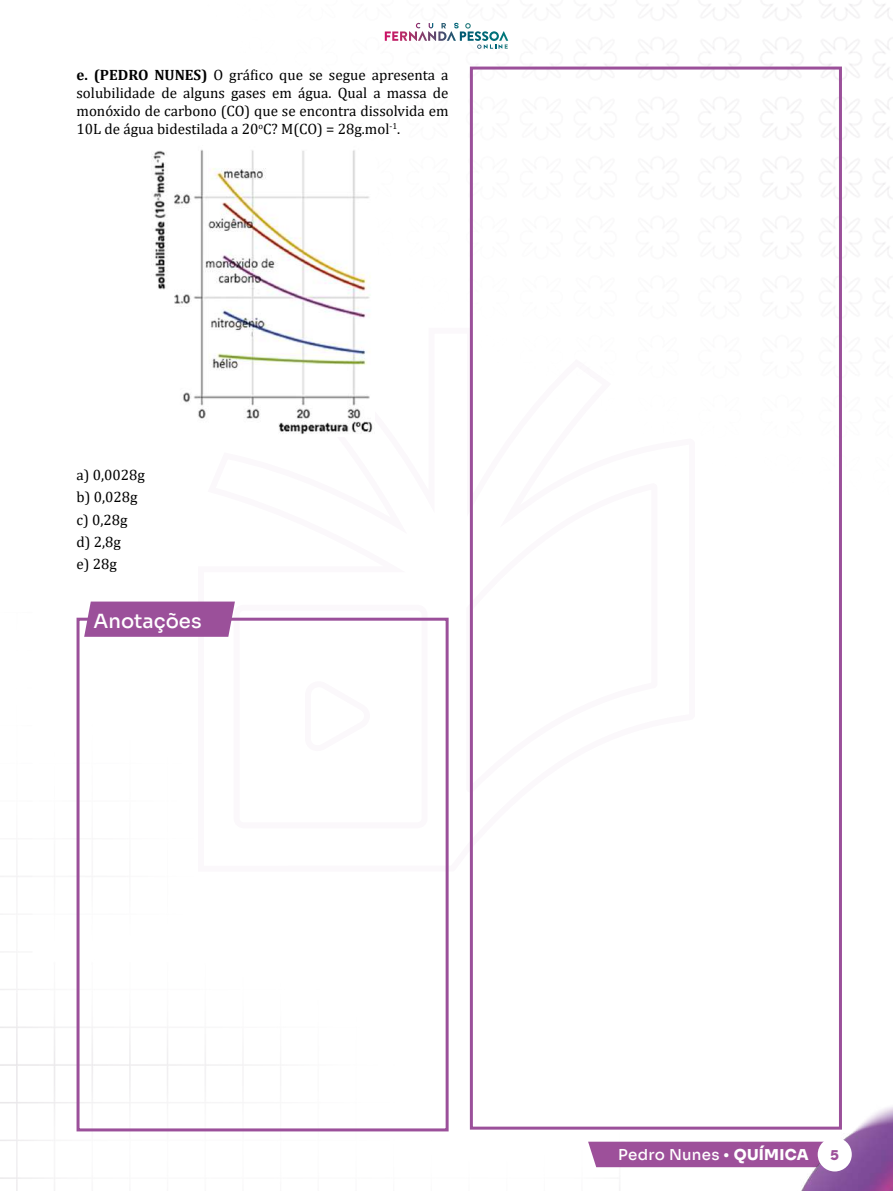
<style>
.page{position:relative;width:893px;height:1191px;background:#fff}
.page>*{position:absolute;margin:0;border:0;box-sizing:border-box;transform-origin:0 0}
.t1{font:500 19.5px "Sora";color:#fff}
.t2{font:15px/22.2px "Cambria";color:#000;text-align:justify}
.t3{font:500 15px "Sora";letter-spacing:.02em;color:#fff}
.t4{font:900 15px "Sofia Pro";color:#9d509a}
.s1{font-weight:700}
.s2{font-family:"Bagatela";font-weight:700}
.s3{font-weight:400}
</style>
<div class="page">
<img style="left:0;top:0;width:893px;height:1191px">
<svg style="left:195px;top:325px;width:505px;height:548px"></svg>
<svg style="left:409px;top:23px;width:99px;height:26px"></svg>
<div style="left:588px;top:1141px;width:174px;height:26px;background:#9d509a"></div>
<img style="left:762px;top:1081px;width:131px;height:110px">
<div style="left:821px;top:1140px;width:28px;height:28px;background:#fff;border-radius:50%"></div>
<div style="left:818px;top:1137px;width:34px;height:34px;border:6px solid #fff;border-radius:50%"></div>
<img style="left:151px;top:145px;width:223px;height:291px">
<div style="left:77px;top:617px;width:372px;height:514px;border:3px solid #9b509a"></div>
<svg style="left:84px;top:601px;width:151px;height:36px;background:#a15aa0"></svg>
<div style="left:470px;top:67px;width:372px;height:1062px;border:3px solid #9b509a"></div>
<p class="t2" style="left:77px;top:66px;width:374px;line-height:18px"><span class="s1">e. (PEDRO NUNES)</span> O gráfico que se segue apresenta a solubilidade de alguns gases em água. Qual a massa de monóxido de carbono (CO) que se encontra dissolvida em 10L de água bidestilada a 20<sup>o</sup>C? M(CO) = 28g.mol<sup>-1</sup>.</p>
<p class="t2" style="left:77px;top:464px;width:70px;text-align:left">a) 0,0028g b) 0,028g c) 0,28g d) 2,8g<br>e) 28g</p>
<h1 class="t1" style="left:94px;top:605px;width:110px">Anotações</h1>
<p class="t3" style="left:618px;top:1142px;width:192px">Pedro Nunes <span class="s2">•</span> <span class="s3">QUÍMICA</span></p>
<p class="t4" style="left:830px;top:1143px;width:11px">5</p>
</div>
